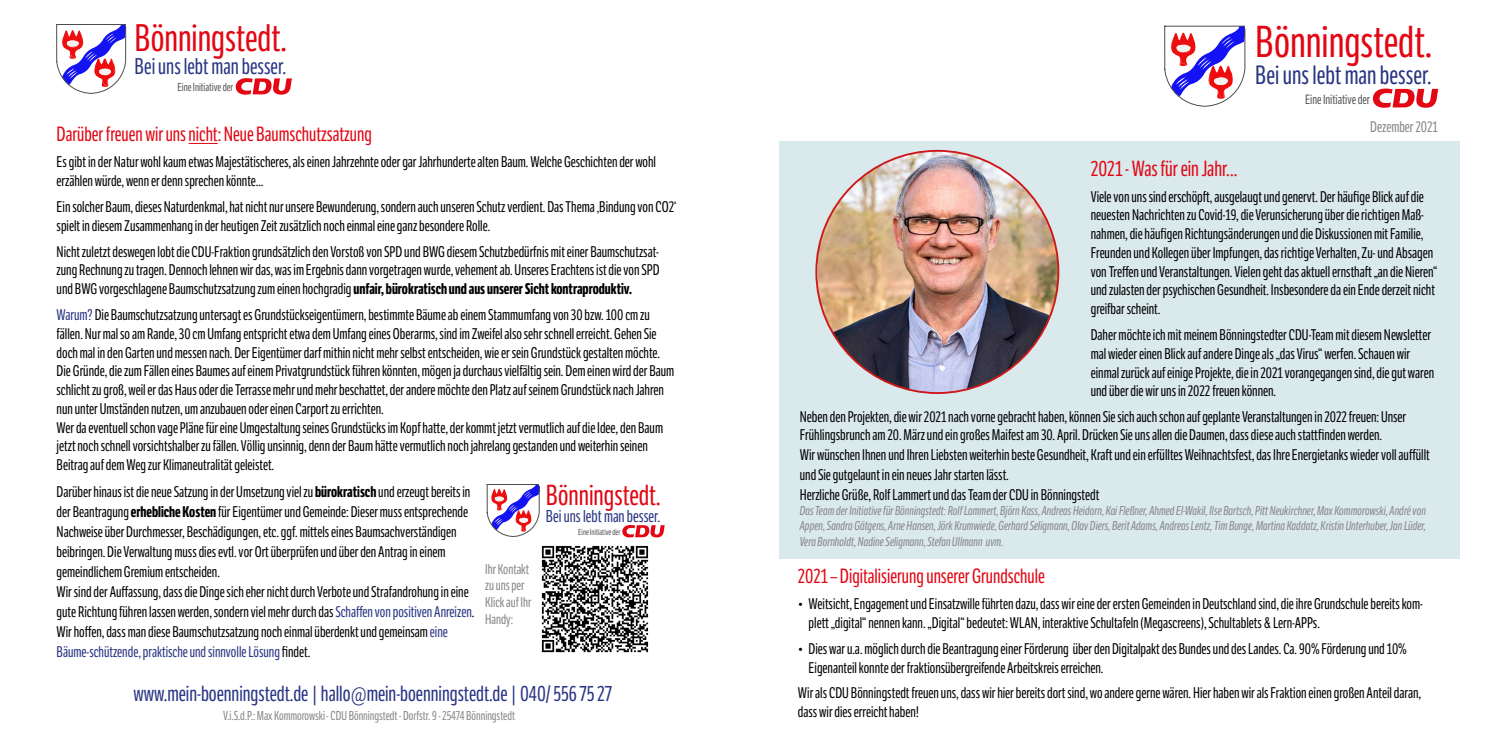
<style>
.page{position:relative;width:1489px;height:745px;background:#fff}
.page>*{position:absolute;margin:0;border:0;box-sizing:border-box;transform-origin:0 0}
.t1{font:43.38px "LFT Etica Compressed";color:#e30613}
.t2{font:37.25px "LFT Etica Compressed";color:#e30613}
.t3{font:28.12px "LFT Etica Compressed";color:#e30613}
.t4{font:25.62px "LFT Etica Compressed";letter-spacing:.005em;color:#283583}
.t5{font:22.12px "LFT Etica Compressed";letter-spacing:.005em;color:#283583}
.t6{font:21.25px "LFT Etica Compressed";color:#283583}
.t7{font:21.25px "LFT Etica Compressed";color:#e30613}
.t8{font:20px "LFT Etica Compressed";color:#e30613}
.t9{font:16.62px "LFT Etica Compressed";letter-spacing:.005em;color:#283583}
.t10{font:15px/18.8px "LFT Etica Compressed";color:#000}
.t11{font:15px "LFT Etica Compressed";color:#878787}
.t12{font:13.75px/16.5px "LFT Etica Compressed";color:#878787}
.t13{font:13px "LFT Etica Compressed";color:#575756}
.t14{font:italic 12.5px/15px "LFT Etica Compressed";color:#878787;text-align:justify}
.t15{font:12.5px "LFT Etica Compressed";color:#878787}
.t16{font:11.25px "LFT Etica Compressed";color:#575756}
.t17{font:8.5px "LFT Etica Compressed";color:#575756}
.s1{font-weight:700}
.s2{color:#283583}
</style>
<div class="page">
<div style="left:779px;top:141px;width:679px;height:417px;background:#dae9ec"></div>
<svg style="left:1164px;top:25px;width:82px;height:82px"></svg>
<svg style="left:1372px;top:88px;width:65px;height:20px"></svg>
<svg style="left:189px;top:143px;width:29px;height:1px"></svg>
<img style="left:541px;top:545px;width:108px;height:108px">
<svg style="left:486px;top:484px;width:54px;height:52px"></svg>
<svg style="left:622px;top:525px;width:42px;height:12px"></svg>
<img style="left:818px;top:151px;width:240px;height:242px">
<svg style="left:56px;top:24px;width:71px;height:70px"></svg>
<svg style="left:235px;top:78px;width:57px;height:17px"></svg>
<h2 class="t2" style="left:135px;top:17px;width:154px">Bönningstedt.</h2>
<p class="t16" style="left:177px;top:81px;width:57px">Eine Initiative der</p>
<h3 class="t5" style="left:135px;top:53px;width:153px">Bei uns lebt man besser.</h3>
<h3 class="t8" style="left:57px;top:123px;width:317px">Darüber freuen wir uns nicht: Neue Baumschutzsatzung</h3>
<p class="t10" style="left:57px;top:153px;width:601px">Es gibt in der Natur wohl kaum etwas Majestätischeres, als einen Jahrzehnte oder gar Jahrhunderte alten Baum. Welche Geschichten der wohl erzählen würde, wenn er denn sprechen könnte…</p>
<p class="t10" style="left:57px;top:197px;width:621px">Ein solcher Baum, dieses Naturdenkmal, hat nicht nur unsere Bewunderung, sondern auch unseren Schutz verdient. Das Thema ‚Bindung von CO2‘ spielt in diesem Zusammenhang in der heutigen Zeit zusätzlich noch einmal eine ganz besondere Rolle.</p>
<p class="t10" style="left:57px;top:242px;width:604px;text-align:justify">Nicht zuletzt deswegen lobt die CDU-Fraktion grundsätzlich den Vorstoß von SPD und BWG diesem Schutzbedürfnis mit einer Baumschutzsat&shy;zung Rechnung zu tragen. Dennoch lehnen wir das, was im Ergebnis dann vorgetragen wurde, vehement ab. Unseres Erachtens ist die von SPD und BWG vorgeschlagene Baumschutzsatzung zum einen hochgradig <span class="s1">unfair, bürokratisch und aus unserer Sicht kontraproduktiv.</span></p>
<p class="t10" style="left:57px;top:305px;width:619px"><span class="s2">Warum?</span> Die Baumschutzsatzung untersagt es Grundstückseigentümern, bestimmte Bäume ab einem Stammumfang von 30 bzw. 100 cm zu fällen. Nur mal so am Rande, 30 cm Umfang entspricht etwa dem Umfang eines Oberarms, sind im Zweifel also sehr schnell erreicht. Gehen Sie doch mal in den Garten und messen nach. Der Eigentümer darf mithin nicht mehr selbst entscheiden, wie er sein Grundstück gestalten möchte.<br>Die Gründe, die zum Fällen eines Baumes auf einem Privatgrundstück führen könnten, mögen ja durchaus vielfältig sein. Dem einen wird der Baum schlicht zu groß, weil er das Haus oder die Terrasse mehr und mehr beschattet, der andere möchte den Platz auf seinem Grundstück nach Jahren nun unter Umständen nutzen, um anzubauen oder einen Carport zu errichten.<br>Wer da eventuell schon vage Pläne für eine Umgestaltung seines Grundstücks im Kopf hatte, der kommt jetzt vermutlich auf die Idee, den Baum jetzt noch schnell vorsichtshalber zu fällen. Völlig unsinnig, denn der Baum hätte vermutlich noch jahrelang gestanden und weiterhin seinen Beitrag auf dem Weg zur Klimaneutralität geleistet.</p>
<p class="t10" style="left:57px;top:482px;width:419px;line-height:20px">Darüber hinaus ist die neue Satzung in der Umsetzung viel zu <span class="s1">bürokratisch</span> und erzeugt bereits in der Beantragung <span class="s1">erhebliche Kosten</span> für Eigentümer und Gemeinde: Dieser muss entsprechende Nachweise über Durchmesser, Beschädigungen, etc. ggf. mittels eines Baumsachverständigen beibringen. Die Verwaltung muss dies evtl. vor Ort überprüfen und über den Antrag in einem gemeindlichem Gremium entscheiden.<br>Wir sind der Auffassung, dass die Dinge sich eher nicht durch Verbote und Strafandrohung in eine gute Richtung führen lassen werden, sondern viel mehr durch das <span class="s2">Schaffen von positiven Anreizen</span>.<br>Wir hoffen, dass man diese Baumschutzsatzung noch einmal überdenkt und gemeinsam <span class="s2">eine Bäume-schützende, praktische und sinnvolle Lösung</span> findet.</p>
<h3 class="t3" style="left:546px;top:478px;width:116px">Bönningstedt.</h3>
<p class="t17" style="left:578px;top:526px;width:44px">Eine Initiative der</p>
<p class="t9" style="left:546px;top:506px;width:116px">Bei uns lebt man besser.</p>
<p class="t12" style="left:485px;top:561px;width:48px">Ihr Kontakt zu uns per<br>Klick auf Ihr<br>Handy:</p>
<h3 class="t6" style="left:133px;top:680px;width:480px">www.mein-boenningstedt.de | hallo@mein-boenningstedt.de | 040/ 556 75 27</h3>
<p class="t15" style="left:223px;top:708px;width:293px">V.i.S.d.P.: Max Kommorowski - CDU Bönningstedt - Dorfstr. 9 - 25474 Bönningstedt</p>
<h1 class="t1" style="left:1255px;top:17px;width:178px">Bönningstedt.</h1>
<p class="t13" style="left:1304px;top:91px;width:66px">Eine Initiative der</p>
<h3 class="t4" style="left:1255px;top:60px;width:178px">Bei uns lebt man besser.</h3>
<p class="t11" style="left:1369px;top:117px;width:69px">Dezember 2021</p>
<h3 class="t7" style="left:1090px;top:156px;width:148px">2021 - Was für ein Jahr...</h3>
<p class="t10" style="left:1090px;top:187px;width:348px">Viele von uns sind erschöpft, ausgelaugt und genervt. Der häufige Blick auf die neuesten Nachrichten zu Covid-19, die Verunsicherung über die richtigen Maß&shy;nahmen, die häufigen Richtungsänderungen und die Diskussionen mit Familie, Freunden und Kollegen über Impfungen, das richtige Verhalten, Zu- und Absagen von Treffen und Veranstaltungen. Vielen geht das aktuell ernsthaft „an die Nieren“ und zulasten der psychischen Gesundheit. Insbesondere da ein Ende derzeit nicht greifbar scheint.</p>
<p class="t10" style="left:1090px;top:325px;width:345px">Daher möchte ich mit meinem Bönningstedter CDU-Team mit diesem Newsletter mal wieder einen Blick auf andere Dinge als „das Virus“ werfen. Schauen wir einmal zurück auf einige Projekte, die in 2021 vorangegangen sind, die gut waren und über die wir uns in 2022 freuen können.</p>
<p class="t10" style="left:799px;top:406px;width:631px;line-height:19.6px">Neben den Projekten, die wir 2021 nach vorne gebracht haben, können Sie sich auch schon auf geplante Veranstaltungen in 2022 freuen: Unser Frühlingsbrunch am 20. März und ein großes Maifest am 30. April. Drücken Sie uns allen die Daumen, dass diese auch stattfinden werden.<br>Wir wünschen Ihnen und Ihren Liebsten weiterhin beste Gesundheit, Kraft und ein erfülltes Weihnachtsfest, das Ihre Energietanks wieder voll auffüllt und Sie gutgelaunt in ein neues Jahr starten lässt.<br>Herzliche Grüße, Rolf Lammert und das Team der CDU in Bönningstedt</p>
<p class="t14" style="left:799px;top:503px;width:627px">Das Team der Initiative für Bönningstedt: Rolf Lammert, Björn Kass, Andreas Heidorn, Kai Fleßner, Ahmed El-Wakil, Ilse Bartsch, Pitt Neukirchner, Max Kommorowski, André von Appen, Sandra Gätgens, Arne Hansen, Jörk Krumwiede, Gerhard Seligmann, Olav Diers, Berit Adams, Andreas Lentz, Tim Bunge, Martina Kaddatz, Kristin Unterhuber, Jan Lüder, Vera Bornholdt, Nadine Seligmann, Stefan Ullmann uvm.</p>
<h3 class="t8" style="left:798px;top:564px;width:248px">2021 – Digitalisierung unserer Grundschule</h3>
<p class="t10" style="left:808px;top:594px;width:616px;text-indent:-11px">• Weitsicht, Engagement und Einsatzwille führten dazu, dass wir eine der ersten Gemeinden in Deutschland sind, die ihre Grundschule bereits kom&shy;plett „digital“ nennen kann. „Digital“ bedeutet: WLAN, interaktive Schultafeln (Megascreens), Schultablets &amp; Lern-APPs.</p>
<p class="t10" style="left:808px;top:639px;width:599px;text-indent:-11px">• Dies war u.a. möglich durch die Beantragung einer Förderung über den Digitalpakt des Bundes und des Landes. Ca. 90% Förderung und 10%<br>Eigenanteil konnte der fraktionsübergreifende Arbeitskreis erreichen.</p>
<p class="t10" style="left:798px;top:683px;width:624px">Wir als CDU Bönningstedt freuen uns, dass wir hier bereits dort sind, wo andere gerne wären. Hier haben wir als Fraktion einen großen Anteil daran, dass wir dies erreicht haben!</p>
</div>
